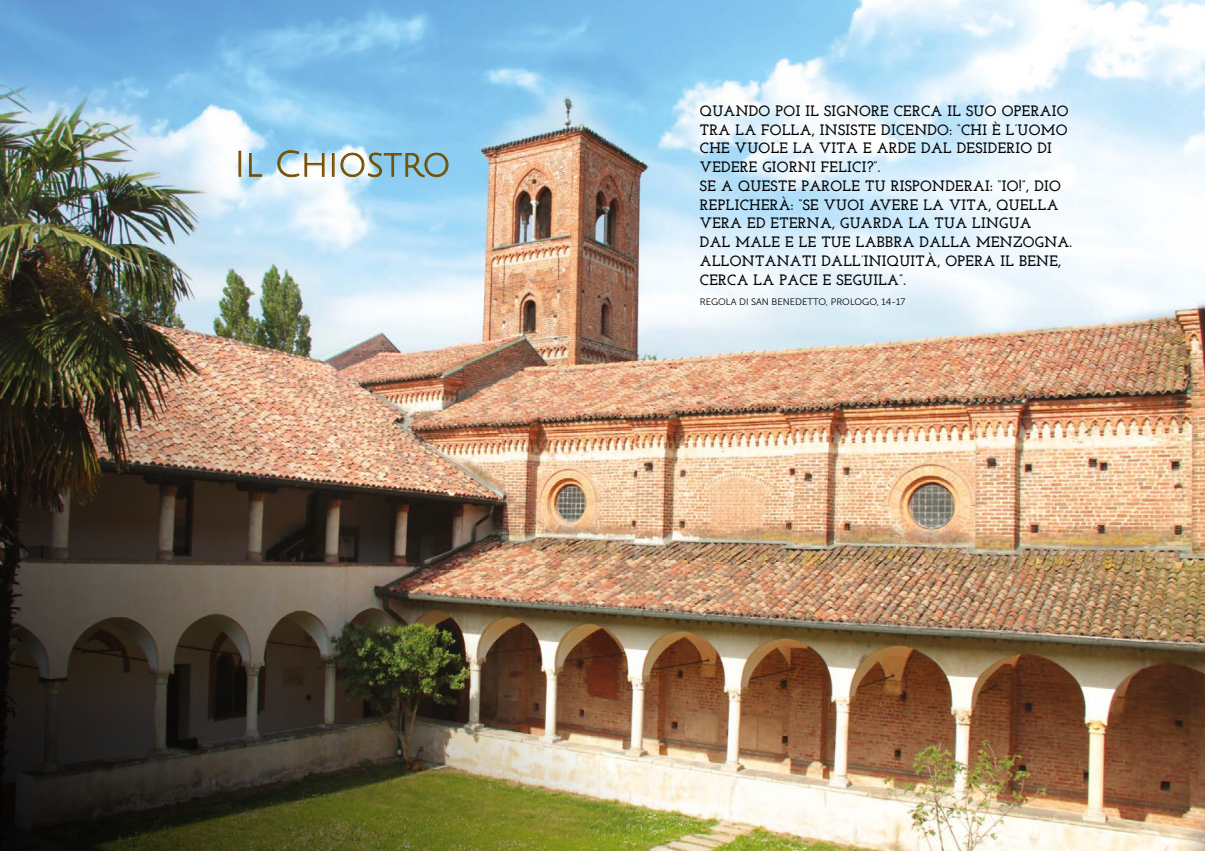
<style>
.page{position:relative;width:1205px;height:851px;background:#fff}
.page>*{position:absolute;margin:0;border:0;box-sizing:border-box;transform-origin:0 0}
.t1{font:35px "Julius Sans One";color:#754d00}
.t2{font:700 15px/18.8px "Josefin Slab";letter-spacing:.02em;color:#000}
.t3{font:9.38px "Museo Sans 300";color:#000}
</style>
<div class="page">
<img style="left:861px;top:0;width:344px;height:850px">
<img style="left:0;top:0;width:861px;height:850px">
<svg style="left:249px;top:153px;width:13px;height:23px"></svg>
<svg style="left:278px;top:150px;width:21px;height:27px"></svg>
<svg style="left:305px;top:153px;width:19px;height:23px"></svg>
<div style="left:332px;top:153px;width:2px;height:23px;border:1px solid #754d00"></div>
<svg style="left:341px;top:153px;width:107px;height:24px;background:#9cb9bd"></svg>
<h1 class="t1" style="left:234px;top:146px;width:218px">IL CHIOSTRO</h1>
<p class="t2" style="left:700px;top:101px;width:374px">QUANDO POI IL SIGNORE CERCA IL SUO OPERAIO TRA LA FOLLA, INSISTE DICENDO: “CHI È L’UOMO CHE VUOLE LA VITA E ARDE DAL DESIDERIO DI VEDERE GIORNI FELICI?”.<br>SE A QUESTE PAROLE TU RISPONDERAI: “IO!”, DIO REPLICHERÀ: “SE VUOI AVERE LA VITA, QUELLA VERA ED ETERNA, GUARDA LA TUA LINGUA<br>DAL MALE E LE TUE LABBRA DALLA MENZOGNA.<br>ALLONTANATI DALL’INIQUITÀ, OPERA IL BENE, CERCA LA PACE E SEGUILA”.</p>
<p class="t3" style="left:700px;top:296px;width:207px">REGOLA DI SAN BENEDETTO, PROLOGO, 14-17</p>
</div>
